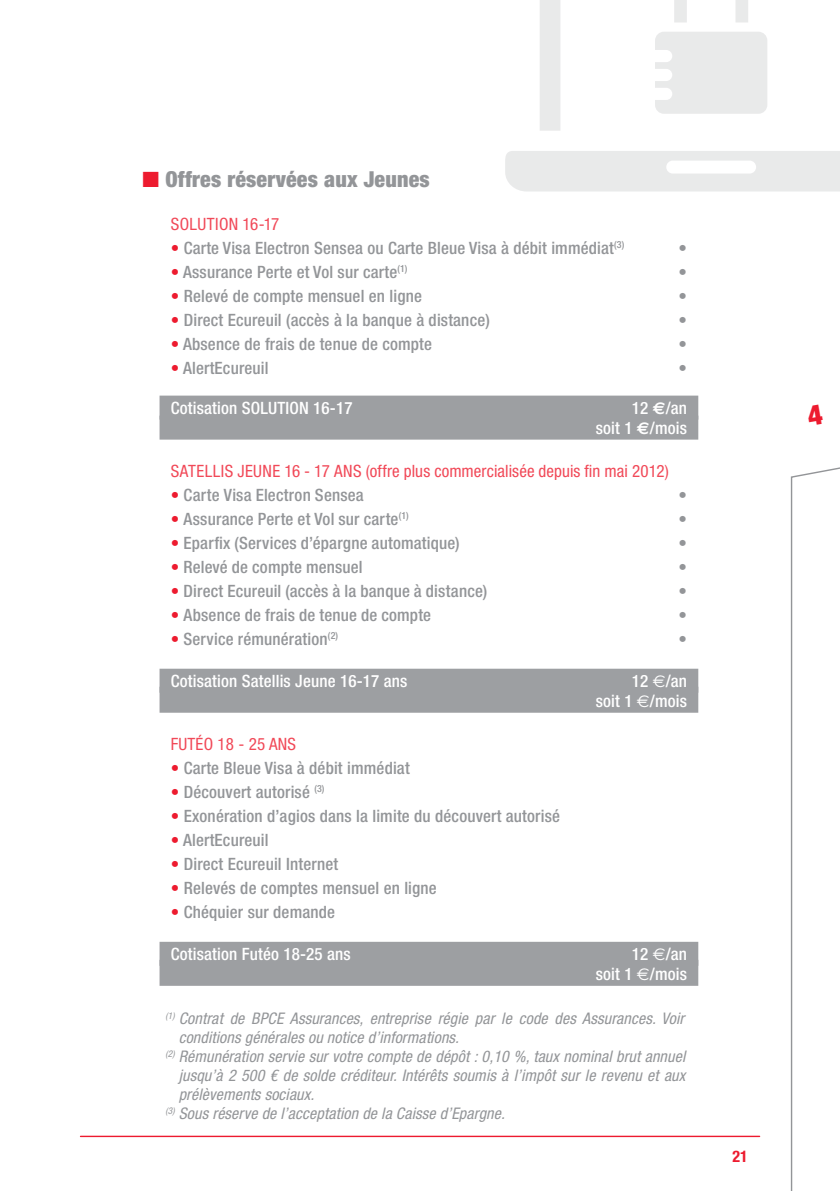
<style>
.page{position:relative;width:840px;height:1191px;background:#fff}
.page>*{position:absolute;margin:0;border:0;box-sizing:border-box;transform-origin:0 0}
.t1{font:900 condensed 22px "Helvetica Neue LT Std";letter-spacing:.01em;color:#939598}
.t2{font:500 condensed 17px "Helvetica Neue LT Std";letter-spacing:.01em;color:#939598}
.t3{font:500 condensed 17px/20px "Helvetica Neue LT Std";letter-spacing:.01em;color:#fff;text-align:right}
.t4{font:condensed 17px "Helvetica Neue LT Std";letter-spacing:.01em;color:#f14958}
.t5{font:italic condensed 16px "Helvetica Neue LT Std";letter-spacing:.01em;color:#939598}
.t6{font:700 condensed 16px "Helvetica Neue LT Std";color:#ed1b2f}
.s1{color:#ed1b2f}
.s2{font-family:"Euro Sans";font-weight:700;font-stretch:normal}
.s3{font-family:"Euro Sans";font-weight:400;font-stretch:normal}
</style>
<div class="page">
<hr style="left:80px;top:1135px;width:679px;height:2px;background:#ed1b2f">
<svg style="left:505px;top:151px;width:334px;height:40px;background:#ebebeb"></svg>
<svg style="left:540px;top:0;width:227px;height:131px"></svg>
<svg style="left:790px;top:467px;width:49px;height:724px"></svg>
<div style="left:159px;top:395px;width:539px;height:24px;background:#9d9fa2"></div>
<div style="left:159px;top:415px;width:539px;height:24px;background:#9d9fa2"></div>
<div style="left:159px;top:668px;width:539px;height:24px;background:#9d9fa2"></div>
<div style="left:159px;top:686px;width:539px;height:26px;background:#9d9fa2"></div>
<div style="left:159px;top:941px;width:539px;height:24px;background:#9d9fa2"></div>
<div style="left:159px;top:959px;width:539px;height:26px;background:#9d9fa2"></div>
<p class="t1" style="left:142px;top:165px;width:288px"><span class="s1">■</span> Offres réservées aux Jeunes</p>
<p class="t4" style="left:171px;top:214px;width:110px">SOLUTION 16-17</p>
<p class="t2" style="left:171px;top:238px;width:454px"><span class="s1">•</span> Carte Visa Electron Sensea ou Carte Bleue Visa à débit immédiat<sup>(3)</sup></p>
<p class="t2" style="left:678px;top:238px;width:10px">•</p>
<p class="t2" style="left:171px;top:262px;width:238px"><span class="s1">•</span> Assurance Perte et Vol sur carte<sup>(1)</sup></p>
<p class="t2" style="left:678px;top:262px;width:10px">•</p>
<p class="t2" style="left:171px;top:286px;width:252px"><span class="s1">•</span> Relevé de compte mensuel en ligne</p>
<p class="t2" style="left:678px;top:286px;width:10px">•</p>
<p class="t2" style="left:171px;top:310px;width:320px"><span class="s1">•</span> Direct Ecureuil (accès à la banque à distance)</p>
<p class="t2" style="left:678px;top:310px;width:10px">•</p>
<p class="t2" style="left:171px;top:334px;width:262px"><span class="s1">•</span> Absence de frais de tenue de compte</p>
<p class="t2" style="left:678px;top:334px;width:10px">•</p>
<p class="t2" style="left:171px;top:358px;width:99px"><span class="s1">•</span> AlertEcureuil</p>
<p class="t2" style="left:678px;top:358px;width:10px">•</p>
<p class="t3" style="left:171px;top:398px;width:183px">Cotisation SOLUTION 16-17</p>
<p class="t3" style="left:595px;top:398px;width:93px">12 <span class="s2">e</span>/an<br>soit 1 <span class="s2">e</span>/mois</p>
<p class="t4" style="left:171px;top:461px;width:499px">Satellis Jeune 16 - 17 ans (offre plus commercialisée depuis fin mai 2012)</p>
<p class="t2" style="left:171px;top:485px;width:194px"><span class="s1">•</span> Carte Visa Electron Sensea</p>
<p class="t2" style="left:678px;top:485px;width:10px">•</p>
<p class="t2" style="left:171px;top:509px;width:239px"><span class="s1">•</span> Assurance Perte et Vol sur carte<sup>(1)</sup></p>
<p class="t2" style="left:678px;top:509px;width:10px">•</p>
<p class="t2" style="left:171px;top:533px;width:290px"><span class="s1">•</span> Eparfix (Services d’épargne automatique)</p>
<p class="t2" style="left:678px;top:533px;width:10px">•</p>
<p class="t2" style="left:171px;top:557px;width:193px"><span class="s1">•</span> Relevé de compte mensuel</p>
<p class="t2" style="left:678px;top:557px;width:10px">•</p>
<p class="t2" style="left:171px;top:581px;width:318px"><span class="s1">•</span> Direct Ecureuil (accès à la banque à distance)</p>
<p class="t2" style="left:678px;top:581px;width:10px">•</p>
<p class="t2" style="left:171px;top:605px;width:261px"><span class="s1">•</span> Absence de frais de tenue de compte</p>
<p class="t2" style="left:678px;top:605px;width:10px">•</p>
<p class="t2" style="left:171px;top:629px;width:169px"><span class="s1">•</span> Service rémunération<sup>(2)</sup></p>
<p class="t2" style="left:678px;top:629px;width:10px">•</p>
<p class="t3" style="left:171px;top:671px;width:238px">Cotisation Satellis Jeune 16-17 ans</p>
<p class="t3" style="left:595px;top:671px;width:93px">12 <span class="s3">€</span>/an<br>soit 1 <span class="s3">€</span>/mois</p>
<p class="t4" style="left:171px;top:734px;width:125px">Futéo 18 - 25 ans</p>
<p class="t2" style="left:171px;top:758px;width:240px"><span class="s1">•</span> Carte Bleue Visa à débit immédiat</p>
<p class="t2" style="left:171px;top:782px;width:155px"><span class="s1">•</span> Découvert autorisé <sup>(3)</sup></p>
<p class="t2" style="left:171px;top:806px;width:390px"><span class="s1">•</span> Exonération d’agios dans la limite du découvert autorisé</p>
<p class="t2" style="left:171px;top:830px;width:99px"><span class="s1">•</span> AlertEcureuil</p>
<p class="t2" style="left:171px;top:854px;width:169px"><span class="s1">•</span> Direct Ecureuil Internet</p>
<p class="t2" style="left:171px;top:878px;width:267px"><span class="s1">•</span> Relevés de comptes mensuel en ligne</p>
<p class="t2" style="left:171px;top:902px;width:166px"><span class="s1">•</span> Chéquier sur demande</p>
<p class="t3" style="left:171px;top:944px;width:181px">Cotisation Futéo 18-25 ans</p>
<p class="t3" style="left:595px;top:944px;width:93px">12 <span class="s3">€</span>/an<br>soit 1 <span class="s3">€</span>/mois</p>
<p class="t5" style="left:165px;top:1009px;width:520px"><sup>(1)</sup> Contrat de BPCE Assurances, entreprise régie par le code des Assurances. Voir</p>
<p class="t5" style="left:179px;top:1028px;width:282px">conditions générales ou notice d’informations.</p>
<p class="t5" style="left:165px;top:1047px;width:521px"><sup>(2)</sup> Rémunération servie sur votre compte de dépôt : 0,10 %, taux nominal brut annuel</p>
<p class="t5" style="left:179px;top:1066px;width:508px">jusqu’à 2 500 € de solde créditeur. Intérêts soumis à l’impôt sur le revenu et aux</p>
<p class="t5" style="left:179px;top:1085px;width:137px">prélèvements sociaux.</p>
<p class="t5" style="left:165px;top:1104px;width:341px"><sup>(3)</sup> Sous réserve de l’acceptation de la Caisse d’Epargne.</p>
<p class="t6" style="left:732px;top:1147px;width:17px">21</p>
</div>
